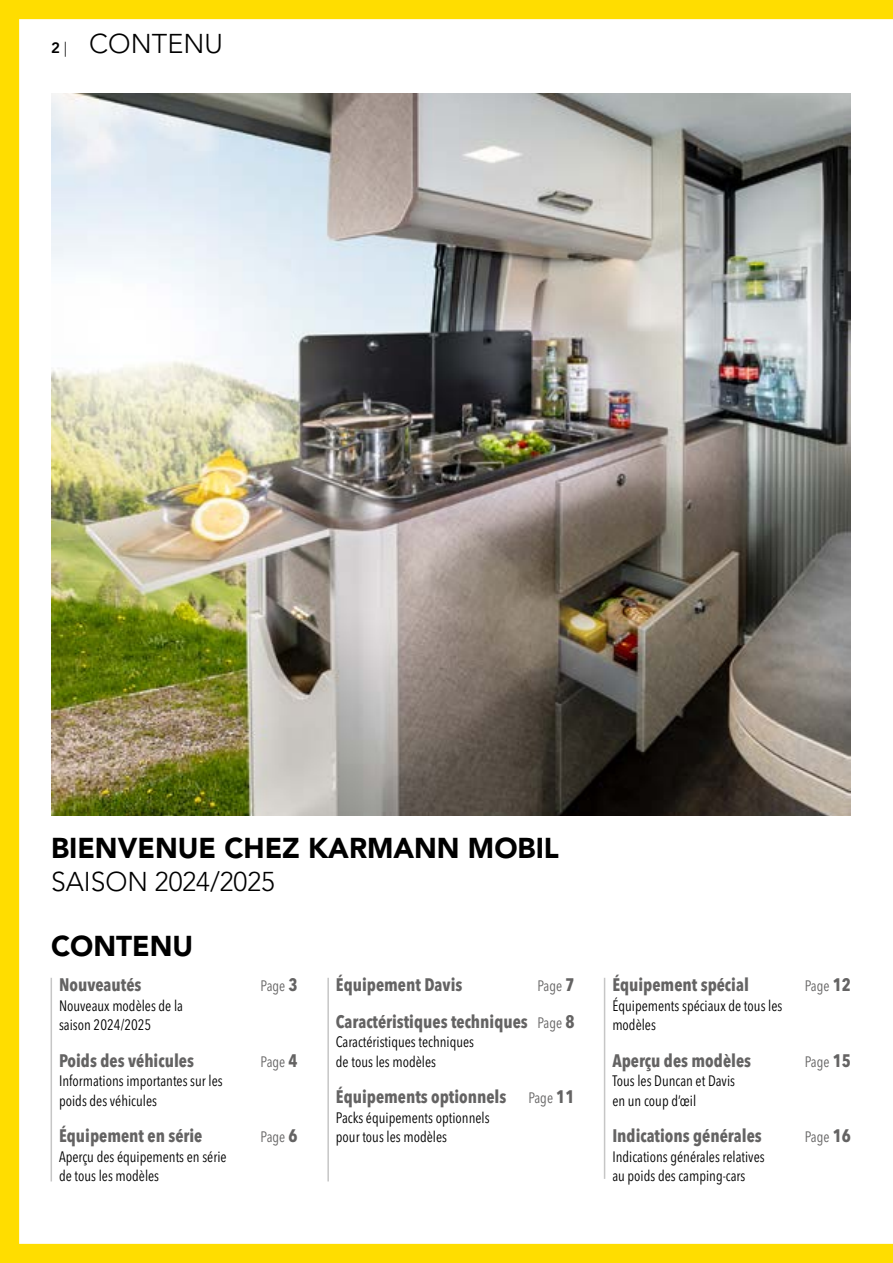
<style>
.page{position:relative;width:893px;height:1263px;background:#fff}
.page>*{position:absolute;margin:0;border:0;box-sizing:border-box;transform-origin:0 0}
.t1{font:900 28.5px "Avenir LT Std";color:#000}
.t2{font:300 27px "Avenir LT Std";color:#000}
.t3{font:700 condensed 18px "Avenir Next LT Pro";color:#646363;scale:.96 1}
.t4{font:condensed 15px/19.5px "Avenir Next LT Pro";color:#000;scale:.96 1}
.t5{font:condensed 15px "Avenir Next LT Pro";color:#646363;scale:.96 1}
.s1{font-weight:800;font-size:15px}
.s2{font-size:15px}
.s3{font-weight:700;font-size:18px}
.s4{font-weight:400;font-size:15px}
</style>
<div class="page">
<img style="left:0;top:0;width:893px;height:1263px">
<hr style="left:51px;top:978px;width:1px;height:203px;background:#c6c6c6">
<hr style="left:327px;top:978px;width:2px;height:203px;background:#c6c6c6">
<hr style="left:604px;top:978px;width:1px;height:201px;background:#c6c6c6">
<h2 class="t2" style="left:51px;top:28px;width:173px"><span class="s1">2</span> <span class="s2">|</span> CONTENU</h2>
<h1 class="t1" style="left:51px;top:831px;width:509px">BIENVENUE CHEZ KARMANN MOBIL</h1>
<h2 class="t2" style="left:51px;top:866px;width:225px">SAISON 2024/2025</h2>
<h1 class="t1" style="left:51px;top:928px;width:144px">CONTENU</h1>
<p class="t3" style="left:59px;top:974px;width:87px">Nouveautés</p>
<p class="t5" style="left:261px;top:977px;width:40px">Page <span class="s3">3</span></p>
<p class="t4" style="left:59px;top:996px;width:131px">Nouveaux modèles de la saison 2024/2025</p>
<p class="t3" style="left:59px;top:1049px;width:142px">Poids des véhicules</p>
<p class="t5" style="left:261px;top:1053px;width:40px">Page <span class="s3">4</span></p>
<p class="t4" style="left:59px;top:1071px;width:172px">Informations importantes sur les poids des véhicules</p>
<p class="t3" style="left:59px;top:1125px;width:151px">Équipement en série</p>
<p class="t5" style="left:261px;top:1128px;width:40px">Page <span class="s3">6</span></p>
<p class="t4" style="left:59px;top:1147px;width:176px">Aperçu des équipements en série de tous les modèles</p>
<p class="t3" style="left:336px;top:974px;width:133px">Équipement Davis</p>
<p class="t5" style="left:537px;top:977px;width:40px">Page <span class="s3">7</span></p>
<p class="t3" style="left:336px;top:1010px;width:250px">Caractéristiques techniques <span class="s4">Page</span> 8</p>
<p class="t4" style="left:336px;top:1032px;width:145px">Caractéristiques techniques de tous les modèles</p>
<p class="t3" style="left:336px;top:1086px;width:250px">Équipements optionnels <span class="s4">Page</span> 11</p>
<p class="t4" style="left:336px;top:1108px;width:162px">Packs équipements optionnels pour tous les modèles</p>
<p class="t3" style="left:612px;top:974px;width:144px">Équipement spécial</p>
<p class="t5" style="left:805px;top:977px;width:49px">Page <span class="s3">12</span></p>
<p class="t4" style="left:612px;top:996px;width:179px">Équipements spéciaux de tous les modèles</p>
<p class="t3" style="left:612px;top:1049px;width:146px">Aperçu des modèles</p>
<p class="t5" style="left:805px;top:1053px;width:49px">Page <span class="s3">15</span></p>
<p class="t4" style="left:612px;top:1071px;width:129px">Tous les Duncan et Davis en un coup d’œil</p>
<p class="t3" style="left:612px;top:1125px;width:157px">Indications générales</p>
<p class="t5" style="left:805px;top:1128px;width:49px">Page <span class="s3">16</span></p>
<p class="t4" style="left:612px;top:1147px;width:160px">Indications générales relatives au poids des camping-cars</p>
</div>
